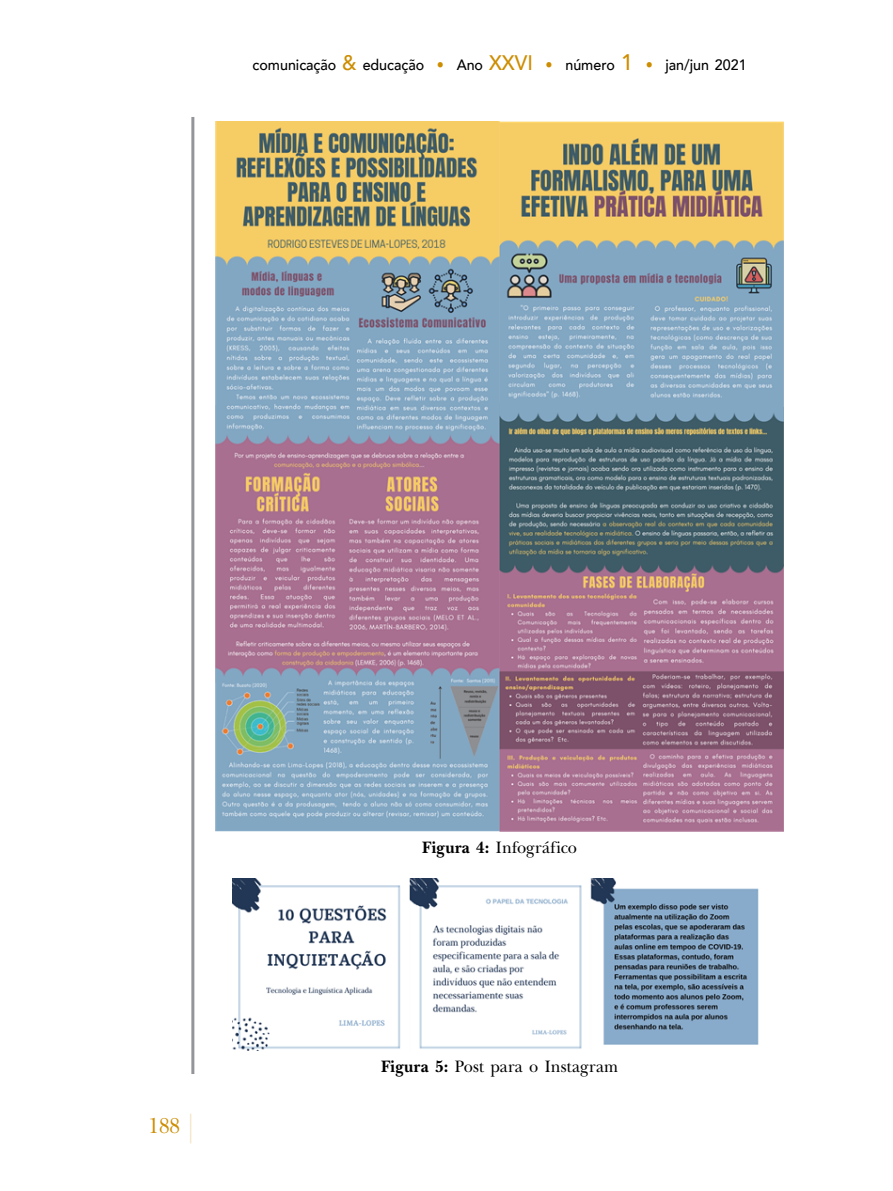
<style>
.page{position:relative;width:893px;height:1191px;background:#fff}
.page>*{position:absolute;margin:0;border:0;box-sizing:border-box;transform-origin:0 0}
.t1{font:22.5px "New Baskerville Std";color:#cd8d00;scale:.9 1}
.t2{font:17.25px "New Baskerville Std";letter-spacing:.01em;color:#000;scale:.95 1}
.t3{font:500 15px "Avenir";color:#000;scale:.95 1}
.s1{font-size:21px;color:#cd8d00}
.s2{color:#cd8d00}
.s3{font-size:22.5px;color:#cd8d00}
.s4{font-weight:700}
</style>
<div class="page">
<hr style="left:191px;top:117px;width:3px;height:957px;background:#939598">
<hr style="left:190px;top:1113px;width:1px;height:30px;background:#f5e8cc">
<img style="left:215px;top:121px;width:569px;height:710px">
<img style="left:233px;top:878px;width:526px;height:172px">
<p class="t3" style="left:253px;top:52px;width:521px">comunicação <span class="s1">&amp;</span> educação <span class="s2">•</span> Ano <span class="s1">XXVI</span> <span class="s2">•</span> número <span class="s3">1</span> <span class="s2">•</span> jan/jun 2021</p>
<h1 class="t1" style="left:149px;top:1112px;width:37px">188</h1>
<p class="t2" style="left:422px;top:837px;width:165px"><span class="s4">Figura 4:</span> Infográfico</p>
<p class="t2" style="left:381px;top:1056px;width:251px"><span class="s4">Figura 5:</span> Post para o Instagram</p>
</div>
